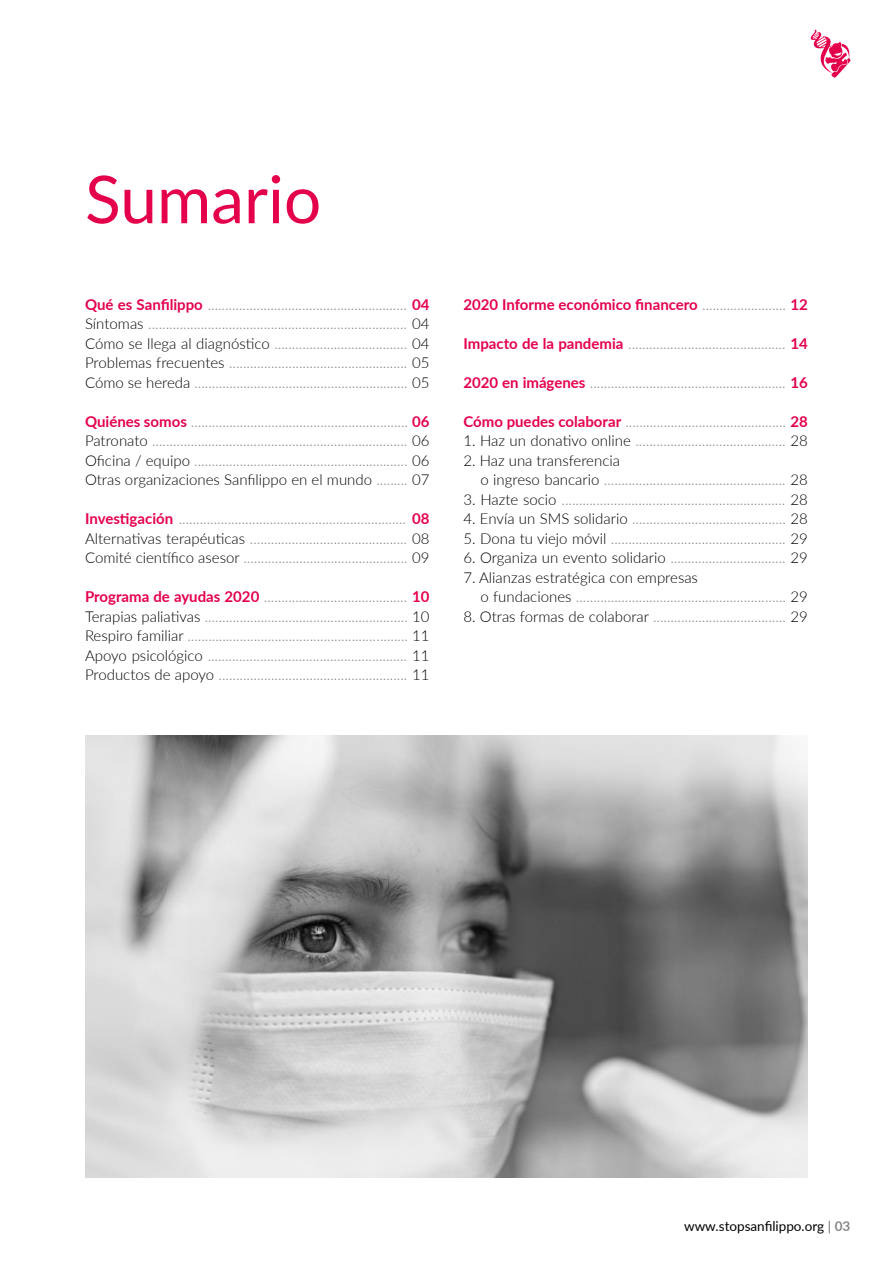
<style>
.page{position:relative;width:893px;height:1263px;background:#fff}
.page>*{position:absolute;margin:0;border:0;box-sizing:border-box;transform-origin:0 0}
.t1{font:66px "Lato";color:#e5004b}
.t2{font:300 15px/19.5px "Lato";color:#878787;text-align:justify}
.t3{font:700 15px "Lato";color:#e5004b}
.t4{font:13.5px "Lato";color:#000}
.s1{font-weight:700;color:#e5004b}
.s2{color:#000}
.s3{font-weight:300;color:#878787}
.s4{font-weight:300}
.s5{font-weight:700;color:#878787}
</style>
<div class="page">
<svg style="left:810px;top:29px;width:41px;height:49px"></svg>
<img style="left:85px;top:736px;width:723px;height:442px">
<h1 class="t1" style="left:85px;top:152px;width:238px">Sumario</h1>
<p class="t2" style="left:85px;top:294px;width:346px"><span class="s1">Qué es Sanfilippo</span> ......................................................... <span class="s1">04<br></span><span class="s2">Síntomas</span> .......................................................................... <span class="s2">04<br>Cómo se llega al diagnóstico</span> ...................................... <span class="s2">04<br>Problemas frecuentes</span> ................................................... <span class="s2">05<br>Cómo se hereda</span> ............................................................. <span class="s2">05</span></p>
<p class="t2" style="left:85px;top:411px;width:346px"><span class="s1">Quiénes somos</span> .............................................................. <span class="s1">06<br></span><span class="s2">Patronato</span> ......................................................................... <span class="s2">06<br>Oficina / equipo</span> ............................................................. <span class="s2">06<br>Otras organizaciones Sanfilippo en el mundo</span> ......... <span class="s2">07</span></p>
<p class="t2" style="left:85px;top:509px;width:346px"><span class="s1">Investigación</span> ................................................................. <span class="s1">08<br></span><span class="s2">Alternativas terapéuticas</span> ............................................. <span class="s2">08<br>Comité científico asesor</span> ............................................... <span class="s2">09</span></p>
<p class="t2" style="left:85px;top:587px;width:346px"><span class="s1">Programa de ayudas 2020</span> ......................................... <span class="s1">10<br></span><span class="s2">Terapias paliativas</span> .......................................................... <span class="s2">10<br>Respiro familiar</span> ............................................................... <span class="s2">11<br>Apoyo psicológico</span> ......................................................... <span class="s2">11<br>Productos de apoyo</span> ...................................................... <span class="s2">11</span></p>
<p class="t3" style="left:463px;top:293px;width:346px">2020 Informe económico financero <span class="s3">........................</span> 12</p>
<p class="t2" style="left:463px;top:333px;width:346px"><span class="s1">Impacto de la pandemia</span> ............................................. <span class="s1">14</span></p>
<p class="t2" style="left:463px;top:372px;width:346px"><span class="s1">2020 en imágenes</span> ........................................................ <span class="s1">16</span></p>
<p class="t2" style="left:463px;top:411px;width:346px"><span class="s1">Cómo puedes colaborar</span> .............................................. <span class="s1">28</span></p>
<p class="t2" style="left:463px;top:431px;width:346px"><span class="s2">1. Haz un donativo online</span> ........................................... <span class="s2">28</span></p>
<p class="t2" style="left:480px;top:450px;width:329px;text-indent:-17px"><span class="s2">2. Haz una transferencia<br>o ingreso bancario</span> .................................................... <span class="s2">28</span></p>
<p class="t2" style="left:463px;top:489px;width:346px"><span class="s2">3. Hazte socio</span> ................................................................ <span class="s2">28</span></p>
<p class="t2" style="left:463px;top:509px;width:346px"><span class="s2">4. Envía un SMS solidario</span> ............................................ <span class="s2">28</span></p>
<p class="t2" style="left:463px;top:528px;width:346px"><span class="s2">5. Dona tu viejo móvil</span> .................................................. <span class="s2">29</span></p>
<p class="t2" style="left:463px;top:548px;width:346px"><span class="s2">6. Organiza un evento solidario</span> ................................. <span class="s2">29</span></p>
<p class="t2" style="left:480px;top:567px;width:329px;text-indent:-17px"><span class="s2">7. Alianzas estratégica con empresas<br>o fundaciones</span> ............................................................ <span class="s2">29</span></p>
<p class="t2" style="left:463px;top:606px;width:346px"><span class="s2">8. Otras formas de colaborar</span> ...................................... <span class="s2">29</span></p>
<p class="t4" style="left:684px;top:1217px;width:168px">www.stopsanfilippo.org <span class="s4">|</span> <span class="s5">03</span></p>
</div>
